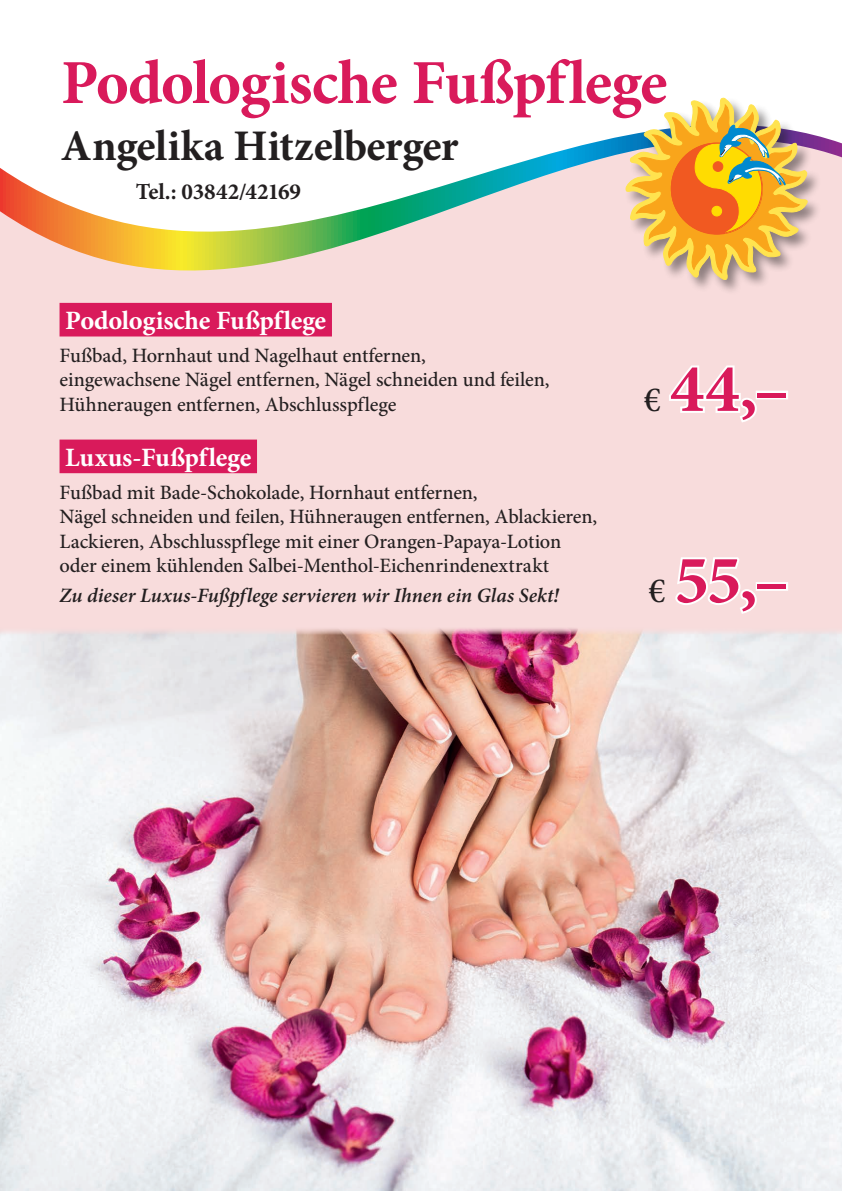
<style>
.page{position:relative;width:842px;height:1191px;background:#fff}
.page>*{position:absolute;margin:0;border:0;box-sizing:border-box;transform-origin:0 0}
.t1{font:700 68.9px "Minion Pro";color:#d91a5b}
.t2{font:700 62.7px "Minion Pro";letter-spacing:-.025em;color:#d91a5b}
.t3{font:700 43.7px "Minion Pro";letter-spacing:-.01em;color:#231f20}
.t4{font:700 26.5px "Minion Pro";letter-spacing:-.01em;color:#fff}
.t5{font:700 23px "Minion Pro";letter-spacing:-.005em;color:#231f20}
.t6{font:500 20.4px/24.5px "Minion Pro";letter-spacing:-.01em;color:#231f20}
.t7{font:italic 600 20.4px "Minion Pro";color:#231f20}
.s1{font-weight:500;font-size:35.4px;color:#231f20}
</style>
<div class="page">
<div style="left:0;top:316px;width:842px;height:310px;background:#f8dcdc"></div>
<img style="left:0;top:626px;width:842px;height:565px">
<svg style="left:0;top:136px;width:842px;height:180px"></svg>
<div style="left:624px;top:97px;width:198px;height:198px;background:#231f20;opacity:.5"></div>
<svg style="left:626px;top:98px;width:182px;height:182px;background:#e5ba6b"></svg>
<div style="left:712px;top:206px;width:10px;height:10px;background:#ffdc01;border-radius:50%"></div>
<div style="left:711px;top:206px;width:11px;height:10px;border:1px solid #ffdc01;border-radius:50%"></div>
<div style="left:713px;top:162px;width:10px;height:9px;background:#f15921;border-radius:50%"></div>
<div style="left:713px;top:161px;width:10px;height:11px;border:1px solid #f15921;border-radius:50%"></div>
<div style="left:60px;top:303px;width:272px;height:33px;background:#d91a5b"></div>
<div style="left:60px;top:439px;width:197px;height:34px;background:#d91a5b"></div>
<svg style="left:667px;top:363px;width:92px;height:62px"></svg>
<div style="left:756px;top:390px;width:32px;height:9px;border:4px solid #fff"></div>
<svg style="left:673px;top:555px;width:86px;height:61px"></svg>
<h2 class="t2" style="left:61px;top:39px;width:608px">Podologische Fußpflege</h2>
<h3 class="t3" style="left:61px;top:115px;width:399px">Angelika Hitzelberger</h3>
<p class="t5" style="left:136px;top:175px;width:167px">Tel.: 03842/42169</p>
<p class="t4" style="left:65px;top:302px;width:262px">Podologische Fußpflege</p>
<p class="t6" style="left:60px;top:343px;width:491px">Fußbad, Hornhaut und Nagelhaut entfernen, eingewachsene Nägel entfernen, Nägel schneiden und feilen,<br>Hühneraugen entfernen, Abschlusspflege</p>
<p class="t4" style="left:65px;top:438px;width:187px">Luxus-Fußpflege</p>
<p class="t6" style="left:60px;top:480px;width:539px">Fußbad mit Bade-Schokolade, Hornhaut entfernen,<br>Nägel schneiden und feilen, Hühneraugen entfernen, Ablackieren, Lackieren, Abschlusspflege mit einer Orangen-Papaya-Lotion oder einem kühlenden Salbei-Menthol-Eichenrindenextrakt</p>
<p class="t7" style="left:60px;top:581px;width:501px">Zu dieser Luxus-Fußpflege servieren wir Ihnen ein Glas Sekt!</p>
<h1 class="t1" style="left:644px;top:340px;width:147px"><span class="s1">€</span> 44,–</h1>
<h1 class="t1" style="left:648px;top:531px;width:143px"><span class="s1">€</span> 55,–</h1>
</div>
